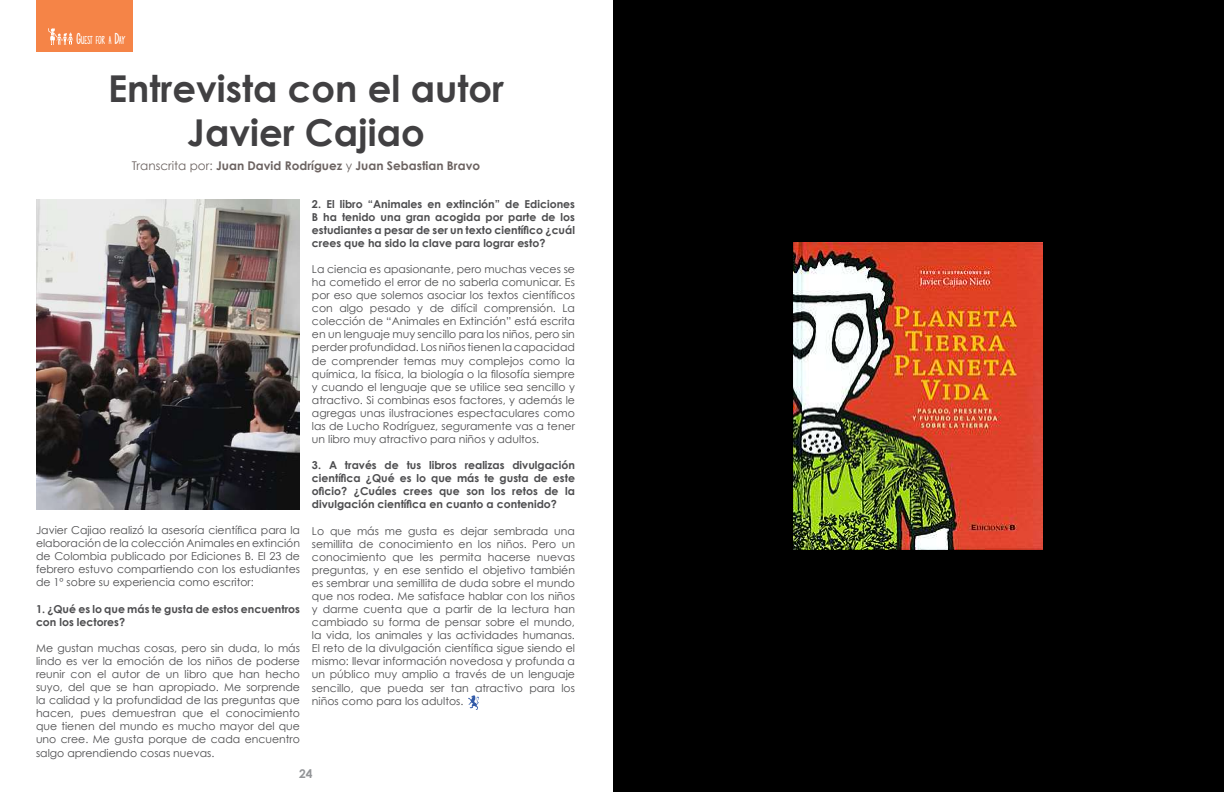
<style>
.page{position:relative;width:1224px;height:792px;background:#fff}
.page>*{position:absolute;margin:0;border:0;box-sizing:border-box;transform-origin:0 0}
.t1{font:700 37px/44.4px "Century Gothic";color:#414042;text-align:center}
.t2{font:14px "Photographs";color:#fff}
.t3{font:700 12px "Century Gothic";color:#6c6361}
.t4{font:700 12px "Century Gothic";color:#939598}
.t5{font:10.9px/13.1px "Century Gothic";color:#4d4d4f;text-align:justify}
.t6{font:700 10.9px/13.1px "Century Gothic";color:#4d4d4f;text-align:justify}
.s1{font-weight:400}
</style>
<div class="page">
<div style="left:36px;top:0;width:97px;height:51px;background:#f58447"></div>
<svg style="left:48px;top:28px;width:25px;height:17px"></svg>
<svg style="left:468px;top:695px;width:11px;height:15px"></svg>
<img style="left:36px;top:199px;width:264px;height:310px">
<div style="left:614px;top:0;width:610px;height:792px;background:#000"></div>
<img style="left:793px;top:242px;width:250px;height:308px">
<p class="t2" style="left:76px;top:30px;width:50px">Guest for a Day</p>
<h1 class="t1" style="left:108px;top:66px;width:397px">Entrevista con el autor<br>Javier Cajiao</h1>
<p class="t3" style="left:132px;top:158px;width:350px"><span class="s1">Transcrita por:</span> Juan David Rodríguez <span class="s1">y</span> Juan Sebastian Bravo</p>
<p class="t5" style="left:36px;top:524px;width:266px">Javier Cajiao realizó la asesoría científica para la elaboración de la colección Animales en extinción de Colombia publicado por Ediciones B. El 23 de febrero estuvo compartiendo con los estudiantes de 1º sobre su experiencia como escritor:</p>
<p class="t6" style="left:36px;top:602px;width:265px">1. ¿Qué es lo que más te gusta de estos encuentros con los lectores?</p>
<p class="t5" style="left:36px;top:641px;width:266px">Me gustan muchas cosas, pero sin duda, lo más lindo es ver la emoción de los niños de poderse reunir con el autor de un libro que han hecho suyo, del que se han apropiado. Me sorprende la calidad y la profundidad de las preguntas que hacen, pues demuestran que el conocimiento que tienen del mundo es mucho mayor del que uno cree. Me gusta porque de cada encuentro salgo aprendiendo cosas nuevas.</p>
<p class="t6" style="left:312px;top:197px;width:265px">2. El libro “Animales en extinción” de Ediciones B ha tenido una gran acogida por parte de los estudiantes a pesar de ser un texto científico ¿cuál crees que ha sido la clave para lograr esto?</p>
<p class="t5" style="left:312px;top:262px;width:265px">La ciencia es apasionante, pero muchas veces se ha cometido el error de no saberla comunicar. Es por eso que solemos asociar los textos científicos con algo pesado y de difícil comprensión. La colección de “Animales en Extinción” está escrita en un lenguaje muy sencillo para los niños, pero sin perder profundidad. Los niños tienen la capacidad de comprender temas muy complejos como la química, la física, la biología o la filosofía siempre y cuando el lenguaje que se utilice sea sencillo y atractivo. Si combinas esos factores, y además le agregas unas ilustraciones espectaculares como las de Lucho Rodríguez, seguramente vas a tener un libro muy atractivo para niños y adultos.</p>
<p class="t6" style="left:312px;top:458px;width:265px">3. A través de tus libros realizas divulgación científica ¿Qué es lo que más te gusta de este oficio? ¿Cuáles crees que son los retos de la divulgación científica en cuanto a contenido?</p>
<p class="t5" style="left:312px;top:524px;width:265px">Lo que más me gusta es dejar sembrada una semillita de conocimiento en los niños. Pero un conocimiento que les permita hacerse nuevas preguntas, y en ese sentido el objetivo también es sembrar una semillita de duda sobre el mundo que nos rodea. Me satisface hablar con los niños y darme cuenta que a partir de la lectura han cambiado su forma de pensar sobre el mundo, la vida, los animales y las actividades humanas.<br>El reto de la divulgación científica sigue siendo el mismo: llevar información novedosa y profunda a un público muy amplio a través de un lenguaje sencillo, que pueda ser tan atractivo para los niños como para los adultos.</p>
<p class="t4" style="left:299px;top:766px;width:15px">24</p>
</div>
